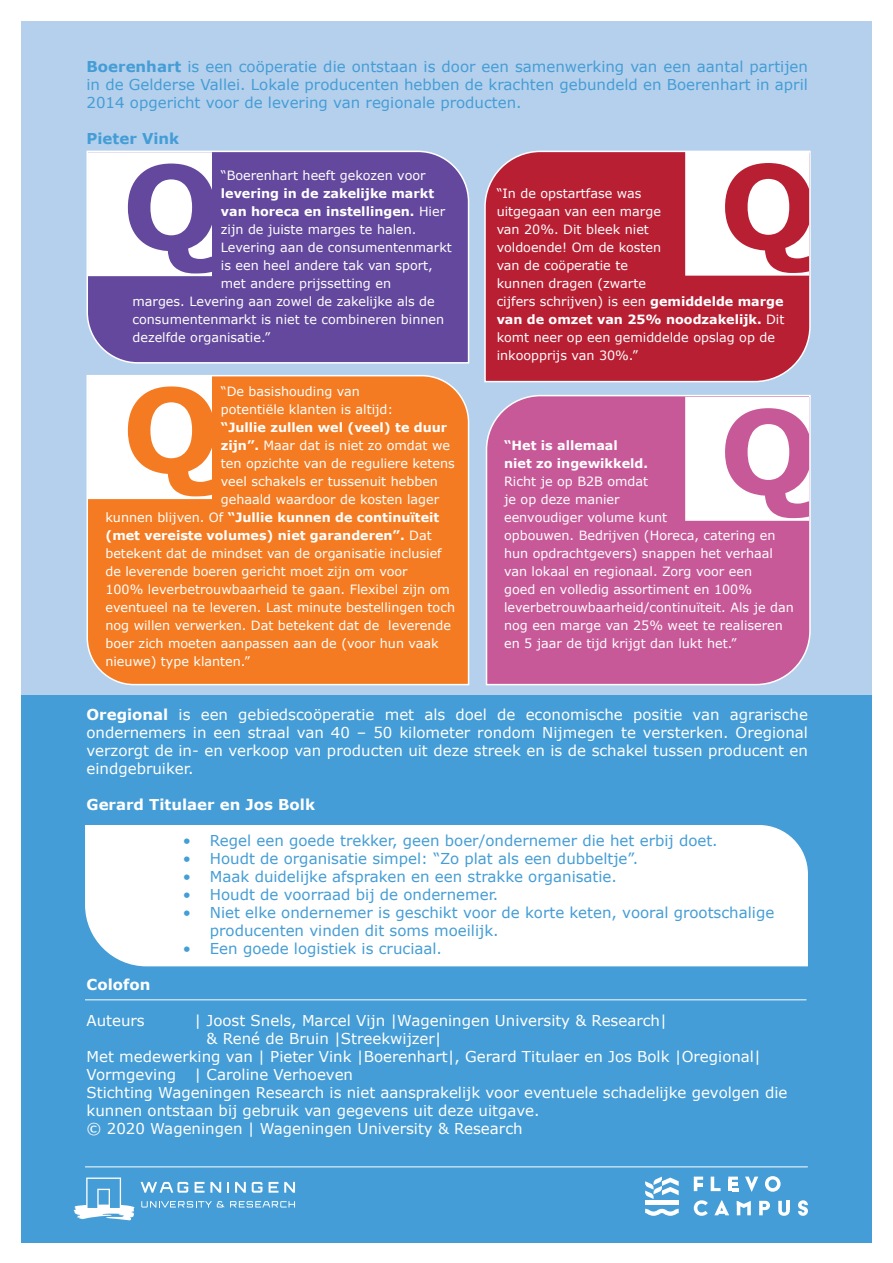
<style>
.page{position:relative;width:893px;height:1263px;background:#fff}
.page>*{position:absolute;margin:0;border:0;box-sizing:border-box;transform-origin:0 0}
.t1{font:15px/18px "Verdana";color:#fff;text-align:justify}
.t2{font:15px/18px "Verdana";color:#449dd6;text-align:justify}
.t3{font:700 15px "Verdana";color:#fff}
.t4{font:700 15px "Verdana";color:#449dd6}
.t5{font:12.75px/18px "Verdana";color:#fff}
.t6{font:700 12.75px/18px "Verdana";color:#fff}
.s1{font-weight:700}
.s2{font-weight:400}
</style>
<div class="page">
<div style="left:21px;top:21px;width:851px;height:779px;background:#b5d0ec"></div>
<div style="left:21px;top:695px;width:851px;height:547px;background:#449dd6"></div>
<div style="left:85px;top:825px;width:723px;height:142px;background:#fff"></div>
<hr style="left:85px;top:999px;width:721px;height:1px;background:#fff">
<hr style="left:85px;top:1166px;width:723px;height:1px;background:#fff">
<div style="left:86px;top:150px;width:384px;height:214px;background:#63489d"></div>
<svg style="left:88px;top:152px;width:124px;height:124px;background:#ccc3df"></svg>
<div style="left:485px;top:395px;width:326px;height:291px;background:#c85998"></div>
<svg style="left:685px;top:397px;width:124px;height:124px;background:#edc9dd"></svg>
<div style="left:86px;top:375px;width:384px;height:311px;background:#f47b21"></div>
<svg style="left:88px;top:375px;width:124px;height:124px;background:#fbd4b7"></svg>
<div style="left:484px;top:150px;width:327px;height:233px;background:#b91f33"></div>
<svg style="left:685px;top:152px;width:124px;height:124px;background:#e8b6bc"></svg>
<svg style="left:74px;top:1177px;width:61px;height:43px"></svg>
<svg style="left:195px;top:1182px;width:9px;height:11px"></svg>
<svg style="left:210px;top:1182px;width:11px;height:11px"></svg>
<svg style="left:227px;top:1182px;width:2px;height:11px"></svg>
<svg style="left:235px;top:1182px;width:11px;height:11px"></svg>
<svg style="left:252px;top:1182px;width:10px;height:11px"></svg>
<svg style="left:269px;top:1182px;width:9px;height:11px"></svg>
<svg style="left:284px;top:1182px;width:11px;height:11px"></svg>
<svg style="left:141px;top:1182px;width:47px;height:11px"></svg>
<svg style="left:230px;top:1201px;width:65px;height:6px"></svg>
<svg style="left:141px;top:1201px;width:83px;height:6px"></svg>
<svg style="left:711px;top:1176px;width:9px;height:15px"></svg>
<svg style="left:745px;top:1176px;width:13px;height:15px"></svg>
<svg style="left:728px;top:1176px;width:10px;height:15px"></svg>
<svg style="left:694px;top:1176px;width:9px;height:15px"></svg>
<hr style="left:728px;top:1180px;width:4px;height:11px;background:#fff">
<svg style="left:765px;top:1176px;width:16px;height:16px"></svg>
<svg style="left:694px;top:1200px;width:14px;height:16px"></svg>
<svg style="left:759px;top:1201px;width:11px;height:14px"></svg>
<svg style="left:798px;top:1200px;width:10px;height:16px"></svg>
<svg style="left:778px;top:1201px;width:12px;height:15px"></svg>
<svg style="left:737px;top:1201px;width:14px;height:14px"></svg>
<svg style="left:714px;top:1200px;width:15px;height:15px"></svg>
<hr style="left:645px;top:1200px;width:34px;height:4px;background:#fff">
<svg style="left:645px;top:1209px;width:34px;height:7px"></svg>
<svg style="left:645px;top:1176px;width:34px;height:23px"></svg>
<p class="t2" style="left:87px;top:58px;width:723px"><span class="s1">Boerenhart</span> is een coöperatie die ontstaan is door een samenwerking van een aantal partijen in de Gelderse Vallei. Lokale producenten hebben de krachten gebundeld en Boerenhart in april 2014 opgericht voor de levering van regionale producten.</p>
<p class="t4" style="left:87px;top:129px;width:94px">Pieter Vink</p>
<p class="t5" style="left:221px;top:167px;width:206px">“Boerenhart heeft gekozen voor</p>
<p class="t6" style="left:221px;top:184px;width:215px">levering in de zakelijke markt</p>
<p class="t6" style="left:221px;top:202px;width:226px">van horeca en instellingen. <span class="s2">Hier</span></p>
<p class="t5" style="left:221px;top:221px;width:197px">zijn de juiste marges te halen.</p>
<p class="t5" style="left:221px;top:239px;width:233px">Levering aan de consumentenmarkt</p>
<p class="t5" style="left:221px;top:257px;width:214px">is een heel andere tak van sport,</p>
<p class="t5" style="left:221px;top:275px;width:172px">met andere prijssetting en</p>
<p class="t5" style="left:132px;top:293px;width:304px">marges. Levering aan zowel de zakelijke als de</p>
<p class="t5" style="left:132px;top:311px;width:313px">consumentenmarkt is niet te combineren binnen</p>
<p class="t5" style="left:132px;top:329px;width:139px">dezelfde organisatie.”</p>
<p class="t5" style="left:221px;top:383px;width:174px">“De basishouding van potentiële klanten is altijd:</p>
<p class="t6" style="left:221px;top:418px;width:228px">“Jullie zullen wel (veel) te duur</p>
<p class="t5" style="left:221px;top:437px;width:231px"><span class="s1">zijn”.</span> Maar dat is niet zo omdat we</p>
<p class="t5" style="left:221px;top:455px;width:235px">ten opzichte van de reguliere ketens</p>
<p class="t5" style="left:221px;top:473px;width:219px">veel schakels er tussenuit hebben</p>
<p class="t5" style="left:221px;top:491px;width:220px">gehaald waardoor de kosten lager</p>
<p class="t6" style="left:105px;top:508px;width:335px"><span class="s2">kunnen blijven. Of</span> “Jullie kunnen de continuïteit</p>
<p class="t6" style="left:105px;top:526px;width:328px">(met vereiste volumes) niet garanderen”. <span class="s2">Dat</span></p>
<p class="t5" style="left:105px;top:545px;width:338px">betekent dat de mindset van de organisatie inclusief</p>
<p class="t5" style="left:105px;top:563px;width:304px">de leverende boeren gericht moet zijn om voor</p>
<p class="t5" style="left:105px;top:581px;width:346px">100% leverbetrouwbaarheid te gaan. Flexibel zijn om</p>
<p class="t5" style="left:105px;top:599px;width:351px">eventueel na te leveren. Last minute bestellingen toch</p>
<p class="t5" style="left:105px;top:617px;width:347px">nog willen verwerken. Dat betekent dat de leverende</p>
<p class="t5" style="left:105px;top:635px;width:335px">boer zich moeten aanpassen aan de (voor hun vaak</p>
<p class="t5" style="left:105px;top:653px;width:146px">nieuwe) type klanten.”</p>
<p class="t5" style="left:497px;top:185px;width:289px">“In de opstartfase was<br>uitgegaan van een marge<br>van 20%. Dit bleek niet<br>voldoende! Om de kosten<br>van de coöperatie te<br>kunnen dragen (zwarte<br>cijfers schrijven) is een <span class="s1">gemiddelde marge van de omzet van 25% noodzakelijk.</span> Dit komt neer op een gemiddelde opslag op de inkoopprijs van 30%.”</p>
<p class="t6" style="left:504px;top:436px;width:145px">“Het is allemaal niet zo ingewikkeld.</p>
<p class="t5" style="left:504px;top:473px;width:291px">Richt je op B2B omdat<br>je op deze manier<br>eenvoudiger volume kunt<br>opbouwen. Bedrijven (Horeca, catering en hun opdrachtgevers) snappen het verhaal van lokaal en regionaal. Zorg voor een<br>goed en volledig assortiment en 100% leverbetrouwbaarheid/continuïteit. Als je dan nog een marge van 25% weet te realiseren en 5 jaar de tijd krijgt dan lukt het.”</p>
<p class="t1" style="left:87px;top:706px;width:723px"><span class="s1">Oregional</span> is een gebiedscoöperatie met als doel de economische positie van agrarische ondernemers in een straal van 40 – 50 kilometer rondom Nijmegen te versterken. Oregional verzorgt de in- en verkoop van producten uit deze streek en is de schakel tussen producent en eindgebruiker.</p>
<p class="t3" style="left:87px;top:795px;width:230px">Gerard Titulaer en Jos Bolk</p>
<p class="t2" style="left:183px;top:832px;width:536px">• Regel een goede trekker, geen boer/ondernemer die het erbij doet.</p>
<p class="t2" style="left:183px;top:850px;width:457px">• Houdt de organisatie simpel: “Zo plat als een dubbeltje”.</p>
<p class="t2" style="left:183px;top:868px;width:436px">• Maak duidelijke afspraken en een strakke organisatie.</p>
<p class="t2" style="left:183px;top:886px;width:317px">• Houdt de voorraad bij de ondernemer.</p>
<p class="t2" style="left:210px;top:904px;width:566px;text-indent:-27px">• Niet elke ondernemer is geschikt voor de korte keten, vooral grootschalige producenten vinden dit soms moeilijk.</p>
<p class="t2" style="left:183px;top:940px;width:261px">• Een goede logistiek is cruciaal.</p>
<p class="t3" style="left:87px;top:975px;width:65px">Colofon</p>
<p class="t1" style="left:87px;top:1012px;width:60px">Auteurs</p>
<p class="t1" style="left:195px;top:1012px;width:474px">| Joost Snels, Marcel Vijn |Wageningen University &amp; Research|</p>
<p class="t1" style="left:207px;top:1030px;width:237px">&amp; René de Bruin |Streekwijzer|</p>
<p class="t1" style="left:87px;top:1048px;width:676px">Met medewerking van | Pieter Vink |Boerenhart|, Gerard Titulaer en Jos Bolk |Oregional|</p>
<p class="t1" style="left:87px;top:1066px;width:268px">Vormgeving | Caroline Verhoeven</p>
<p class="t1" style="left:87px;top:1084px;width:702px">Stichting Wageningen Research is niet aansprakelijk voor eventuele schadelijke gevolgen die</p>
<p class="t1" style="left:87px;top:1102px;width:454px">kunnen ontstaan bij gebruik van gegevens uit deze uitgave.</p>
<p class="t1" style="left:87px;top:1120px;width:438px">© 2020 Wageningen | Wageningen University &amp; Research</p>
</div>
